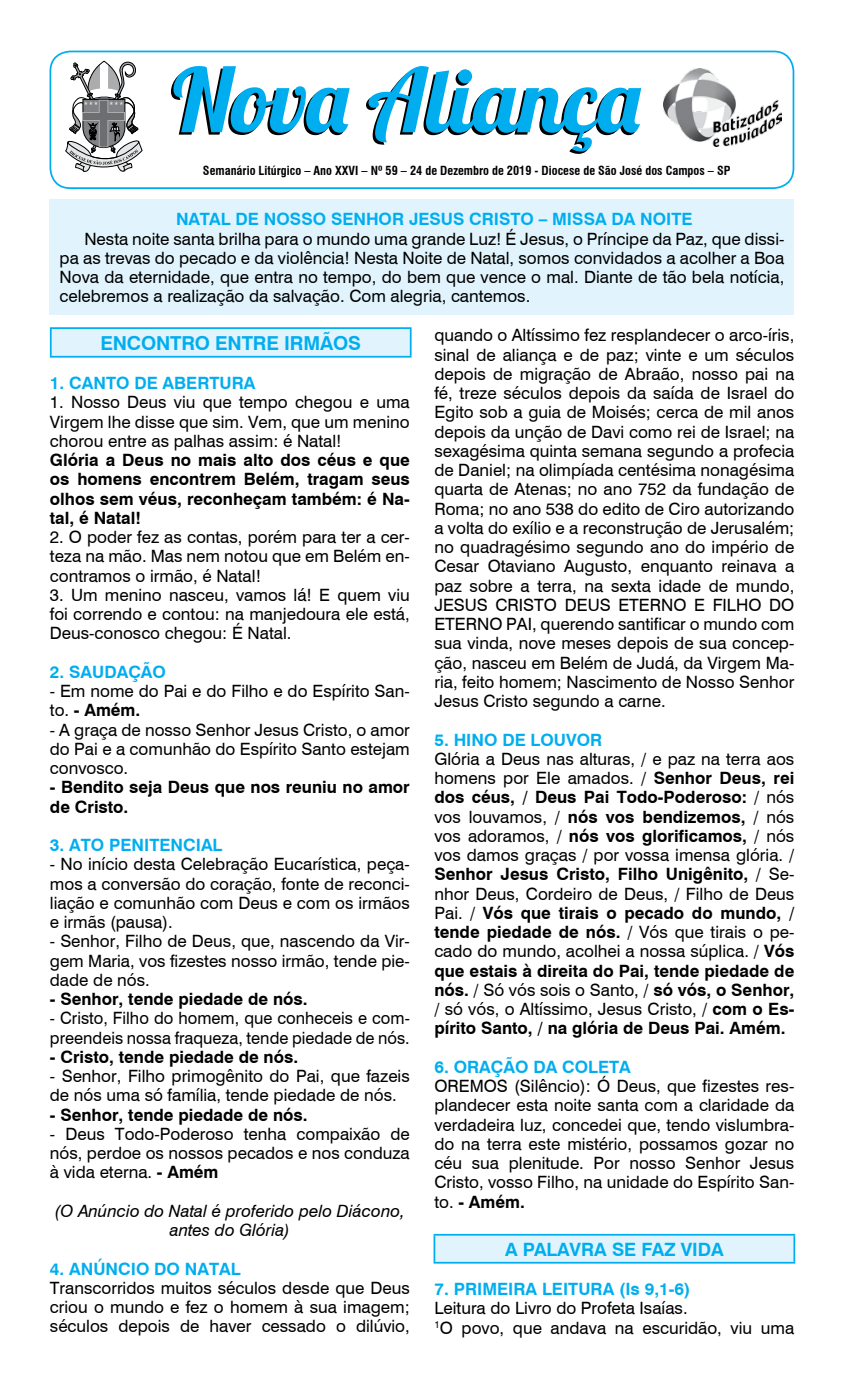
<style>
.page{position:relative;width:844px;height:1389px;background:#fff}
.page>*{position:absolute;margin:0;border:0;box-sizing:border-box;transform-origin:0 0}
.t1{font:88.2px "Lobster 1.4";color:#00aeef}
.t2{font:700 19.25px "Swiss 721 BT";letter-spacing:-.01em;color:#00aeef}
.t3{font:700 18.38px "Swiss 721 BT";color:#00aeef}
.t4{font:16.97px/19.2px "Swiss 721 BT";color:#000;text-align:justify}
.t5{font:700 16.97px/19.2px "Swiss 721 BT";color:#000;text-align:justify}
.t6{font:700 16.97px "Swiss 721 BT";color:#00aeef}
.t7{font:italic 16.97px/19.2px "Swiss 721 BT";color:#000;text-align:center}
.t8{font:700 condensed 12.25px "Swiss 721 BT";color:#000}
.s1{font-weight:700}
</style>
<div class="page">
<div style="left:51px;top:328px;width:359px;height:29px;background:#e1f4fd"></div>
<hr style="left:50px;top:327px;width:361px;height:2px;background:#00aeef">
<hr style="left:50px;top:329px;width:2px;height:27px;background:#00aeef">
<svg style="left:410px;top:329px;width:1px;height:27px"></svg>
<hr style="left:50px;top:356px;width:361px;height:2px;background:#00aeef">
<div style="left:434px;top:1235px;width:360px;height:28px;background:#e1f4fd"></div>
<hr style="left:433px;top:1234px;width:362px;height:2px;background:#00aeef">
<hr style="left:433px;top:1236px;width:2px;height:26px;background:#00aeef">
<hr style="left:793px;top:1236px;width:2px;height:26px;background:#00aeef">
<hr style="left:433px;top:1262px;width:362px;height:2px;background:#00aeef">
<div style="left:49px;top:51px;width:745px;height:138px;border:2px solid #00aeef;border-radius:20px"></div>
<div style="left:50px;top:200px;width:744px;height:115px;background:#e1f4fd"></div>
<svg style="left:65px;top:60px;width:77px;height:112px"></svg>
<img style="left:663px;top:68px;width:118px;height:78px">
<h1 class="t1" style="left:173px;top:44px;width:468px">Nova Aliança</h1>
<p class="t8" style="left:203px;top:163px;width:529px">Semanário Litúrgico – Ano XXVI – Nº 59 – 24 de Dezembro de 2019 - Diocese de São José dos Campos – SP</p>
<p class="t6" style="left:176px;top:208px;width:518px">NATAL DE NOSSO SENHOR JESUS CRISTO – MISSA DA NOITE</p>
<p class="t4" style="left:60px;top:228px;width:726px;text-indent:25px">Nesta noite santa brilha para o mundo uma grande Luz! É Jesus, o Príncipe da Paz, que dissi&shy;pa as trevas do pecado e da violência! Nesta Noite de Natal, somos convidados a acolher a Boa Nova da eternidade, que entra no tempo, do bem que vence o mal. Diante de tão bela notícia, celebremos a realização da salvação. Com alegria, cantemos.</p>
<p class="t2" style="left:100px;top:330px;width:262px">ENCONTRO ENTRE IRMÃOS</p>
<p class="t6" style="left:50px;top:371px;width:207px">1. CANTO DE ABERTURA</p>
<p class="t4" style="left:50px;top:392px;width:361px">1. Nosso Deus viu que tempo chegou e uma Virgem lhe disse que sim. Vem, que um menino chorou entre as palhas assim: é Natal!</p>
<p class="t5" style="left:50px;top:450px;width:361px">Glória a Deus no mais alto dos céus e que os homens encontrem Belém, tragam seus olhos sem véus, reconheçam também: é Na&shy;tal, é Natal!</p>
<p class="t4" style="left:50px;top:527px;width:361px">2. O poder fez as contas, porém para ter a cer&shy;teza na mão. Mas nem notou que em Belém en&shy;contramos o irmão, é Natal!</p>
<p class="t4" style="left:50px;top:585px;width:361px">3. Um menino nasceu, vamos lá! E quem viu foi correndo e contou: na manjedoura ele está, Deus-conosco chegou: É Natal.</p>
<p class="t6" style="left:50px;top:660px;width:118px">2. SAUDAÇÃO</p>
<p class="t4" style="left:50px;top:681px;width:361px">- Em nome do Pai e do Filho e do Espírito San&shy;to. <span class="s1">- Amém.</span></p>
<p class="t4" style="left:50px;top:719px;width:361px">- A graça de nosso Senhor Jesus Cristo, o amor do Pai e a comunhão do Espírito Santo estejam convosco.</p>
<p class="t5" style="left:50px;top:777px;width:361px">- Bendito seja Deus que nos reuniu no amor de Cristo.</p>
<p class="t6" style="left:50px;top:833px;width:174px">3. ATO PENITENCIAL</p>
<p class="t4" style="left:50px;top:854px;width:361px">- No início desta Celebração Eucarística, peça&shy;mos a conversão do coração, fonte de reconci&shy;liação e comunhão com Deus e com os irmãos e irmãs (pausa).</p>
<p class="t4" style="left:50px;top:931px;width:361px">- Senhor, Filho de Deus, que, nascendo da Vir&shy;gem Maria, vos fizestes nosso irmão, tende pie&shy;dade de nós.</p>
<p class="t5" style="left:50px;top:989px;width:259px">- Senhor, tende piedade de nós.</p>
<p class="t4" style="left:50px;top:1008px;width:361px">- Cristo, Filho do homem, que conheceis e com&shy;preendeis nossa fraqueza, tende piedade de nós.</p>
<p class="t5" style="left:50px;top:1047px;width:250px">- Cristo, tende piedade de nós.</p>
<p class="t4" style="left:50px;top:1066px;width:361px">- Senhor, Filho primogênito do Pai, que fazeis de nós uma só família, tende piedade de nós.</p>
<p class="t5" style="left:50px;top:1104px;width:259px">- Senhor, tende piedade de nós.</p>
<p class="t4" style="left:50px;top:1124px;width:361px">- Deus Todo-Poderoso tenha compaixão de nós, perdoe os nossos pecados e nos conduza à vida eterna. <span class="s1">- Amém</span></p>
<p class="t7" style="left:55px;top:1201px;width:351px">(O Anúncio do Natal é proferido pelo Diácono, antes do Glória)</p>
<p class="t6" style="left:50px;top:1257px;width:192px">4. ANÚNCIO DO NATAL</p>
<p class="t4" style="left:50px;top:1278px;width:361px">Transcorridos muitos séculos desde que Deus criou o mundo e fez o homem à sua imagem; séculos depois de haver cessado o dilúvio,</p>
<p class="t4" style="left:434px;top:325px;width:361px">quando o Altíssimo fez resplandecer o arco-íris, sinal de aliança e de paz; vinte e um séculos depois de migração de Abraão, nosso pai na fé, treze séculos depois da saída de Israel do Egito sob a guia de Moisés; cerca de mil anos depois da unção de Davi como rei de Israel; na sexagésima quinta semana segundo a profecia de Daniel; na olimpíada centésima nonagésima quarta de Atenas; no ano 752 da fundação de Roma; no ano 538 do edito de Ciro autorizando a volta do exílio e a reconstrução de Jerusalém; no quadragésimo segundo ano do império de Cesar Otaviano Augusto, enquanto reinava a paz sobre a terra, na sexta idade de mundo, JESUS CRISTO DEUS ETERNO E FILHO DO ETERNO PAI, querendo santificar o mundo com sua vinda, nove meses depois de sua concep&shy;ção, nasceu em Belém de Judá, da Virgem Ma&shy;ria, feito homem; Nascimento de Nosso Senhor Jesus Cristo segundo a carne.</p>
<p class="t6" style="left:434px;top:728px;width:169px">5. HINO DE LOUVOR</p>
<p class="t4" style="left:434px;top:749px;width:361px">Glória a Deus nas alturas, / e paz na terra aos homens por Ele amados. / <span class="s1">Senhor Deus, rei dos céus, / Deus Pai Todo-Poderoso:</span> / nós vos louvamos, / <span class="s1">nós vos bendizemos,</span> / nós vos adoramos, / <span class="s1">nós vos glorificamos,</span> / nós vos damos graças / por vossa imensa glória. / <span class="s1">Senhor Jesus Cristo, Filho Unigênito,</span> / Se&shy;nhor Deus, Cordeiro de Deus, / Filho de Deus Pai. / <span class="s1">Vós que tirais o pecado do mundo, / tende piedade de nós.</span> / Vós que tirais o pe&shy;cado do mundo, acolhei a nossa súplica. / <span class="s1">Vós que estais à direita do Pai, tende piedade de nós.</span> / Só vós sois o Santo, / <span class="s1">só vós, o Senhor, </span>/ só vós, o Altíssimo, Jesus Cristo, / <span class="s1">com o Es&shy;pírito Santo, / na glória de Deus Pai. Amém.</span></p>
<p class="t6" style="left:434px;top:1055px;width:198px">6. ORAÇÃO DA COLETA</p>
<p class="t4" style="left:434px;top:1076px;width:361px">OREMOS (Silêncio): Ó Deus, que fizestes res&shy;plandecer esta noite santa com a claridade da verdadeira luz, concedei que, tendo vislumbra&shy;do na terra este mistério, possamos gozar no céu sua plenitude. Por nosso Senhor Jesus Cristo, vosso Filho, na unidade do Espírito San&shy;to. <span class="s1">- Amém.</span></p>
<p class="t3" style="left:505px;top:1236px;width:220px">A PALAVRA SE FAZ VIDA</p>
<p class="t6" style="left:434px;top:1277px;width:257px">7. PRIMEIRA LEITURA (Is 9,1-6)</p>
<p class="t4" style="left:434px;top:1298px;width:361px">Leitura do Livro do Profeta Isaías.<br><sup>1</sup>O povo, que andava na escuridão, viu uma</p>
</div>
